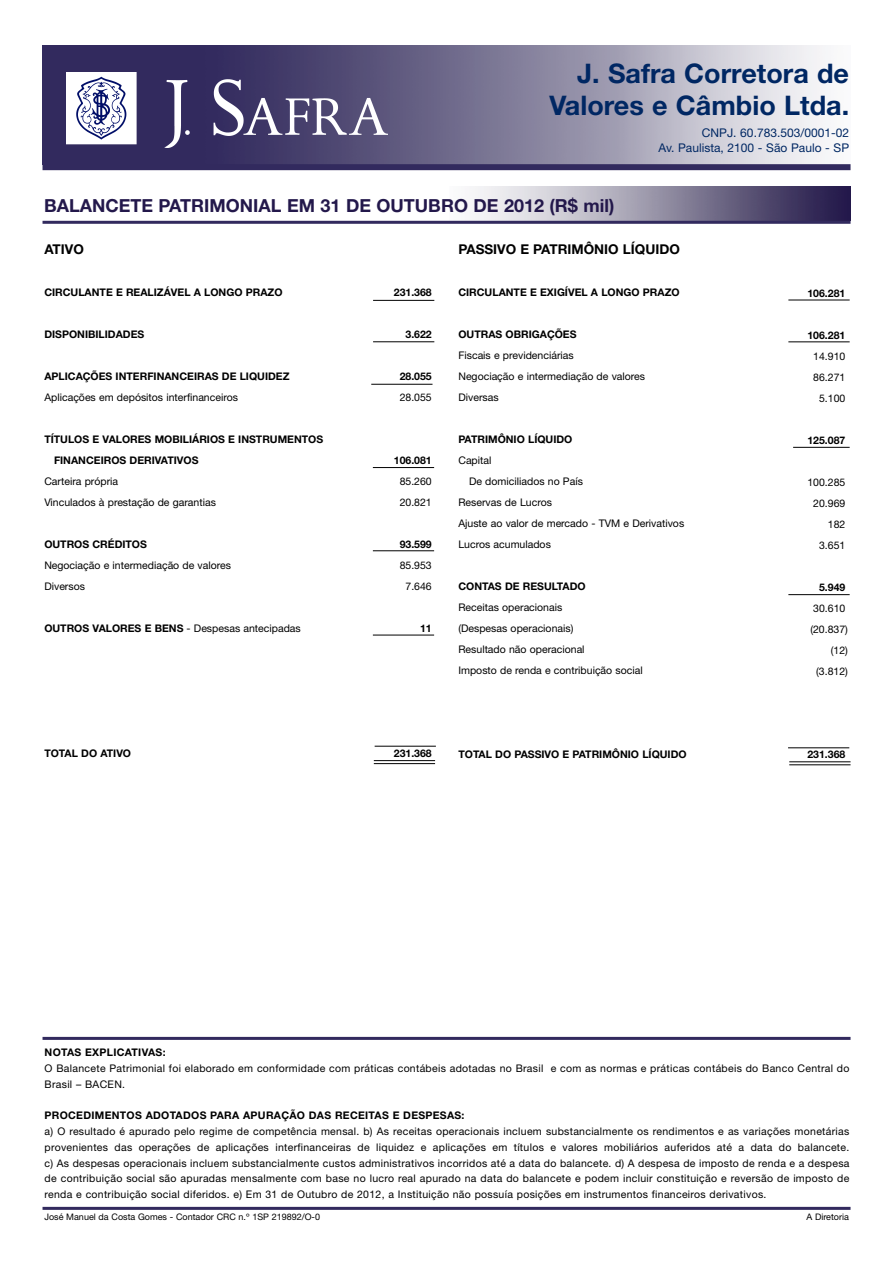
<style>
.page{position:relative;width:893px;height:1263px;background:#fff}
.page>*{position:absolute;margin:0;border:0;box-sizing:border-box;transform-origin:0 0}
.t1{font:700 27px/32.4px "Helvetica Neue";color:#002763;text-align:right}
.t2{font:700 18px "Helvetica Neue";color:#23184b}
.t3{font:700 13.5px "Helvetica Neue";color:#000}
.t4{font:12px/14.4px "Helvetica Neue";color:#002763;text-align:right}
.t5{font:10.5px/21px "Helvetica Neue";color:#000}
.t6{font:700 10.5px/21px "Helvetica Neue";color:#000}
.t7{font:10.5px/15.8px "Helvetica Neue";letter-spacing:.03em;color:#000}
.t8{font:700 10.5px "Helvetica Neue";letter-spacing:.03em;color:#000}
.t9{font:9px "Helvetica Neue";color:#000}
.s1{font-weight:700}
</style>
<div class="page">
<img style="left:449px;top:186px;width:401px;height:35px">
<img style="left:43px;top:46px;width:780px;height:118px">
<img style="left:66px;top:72px;width:321px;height:75px">
<div style="left:43px;top:164px;width:807px;height:6px;background:#322a5e"></div>
<hr style="left:43px;top:221px;width:807px;height:3px;background:#322a5e">
<hr style="left:43px;top:1037px;width:807px;height:3px;background:#322a5e">
<hr style="left:43px;top:1207px;width:807px;height:3px;background:#322a5e">
<svg style="left:373px;top:300px;width:62px;height:1px"></svg>
<svg style="left:373px;top:341px;width:62px;height:2px"></svg>
<svg style="left:371px;top:383px;width:62px;height:2px"></svg>
<svg style="left:372px;top:467px;width:63px;height:1px"></svg>
<svg style="left:372px;top:550px;width:63px;height:2px"></svg>
<svg style="left:372px;top:634px;width:63px;height:2px"></svg>
<svg style="left:788px;top:299px;width:62px;height:2px"></svg>
<svg style="left:788px;top:341px;width:62px;height:2px"></svg>
<svg style="left:793px;top:447px;width:57px;height:1px"></svg>
<svg style="left:788px;top:594px;width:62px;height:1px"></svg>
<svg style="left:373px;top:760px;width:63px;height:4px"></svg>
<svg style="left:374px;top:745px;width:62px;height:2px"></svg>
<svg style="left:789px;top:761px;width:62px;height:5px"></svg>
<svg style="left:788px;top:747px;width:62px;height:2px"></svg>
<h1 class="t1" style="left:549px;top:60px;width:301px">J. Safra Corretora de<br>Valores e Câmbio Ltda.</h1>
<p class="t4" style="left:658px;top:127px;width:192px">CNPJ. 60.783.503/0001-02<br>Av. Paulista, 2100 - São Paulo - SP</p>
<h2 class="t2" style="left:44px;top:199px;width:572px">BALANCETE PATRIMONIAL EM 31 DE OUTUBRO DE 2012 (R$ mil)</h2>
<p class="t3" style="left:44px;top:244px;width:41px">ATIVO</p>
<p class="t6" style="left:44px;top:283px;width:240px">CIRCULANTE E REALIZÁVEL A LONGO PRAZO</p>
<p class="t6" style="left:44px;top:325px;width:101px">DISPONIBILIDADES</p>
<p class="t6" style="left:44px;top:367px;width:247px">APLICAÇÕES INTERFINANCEIRAS DE LIQUIDEZ</p>
<p class="t5" style="left:44px;top:388px;width:195px">Aplicações em depósitos interfinanceiros</p>
<p class="t6" style="left:54px;top:430px;width:271px;text-indent:-10px">TÍTULOS E VALORES MOBILIÁRIOS E INSTRUMENTOS<br>FINANCEIROS DERIVATIVOS</p>
<p class="t5" style="left:44px;top:472px;width:173px">Carteira própria<br>Vinculados à prestação de garantias</p>
<p class="t6" style="left:44px;top:535px;width:104px">OUTROS CRÉDITOS</p>
<p class="t5" style="left:44px;top:556px;width:188px">Negociação e intermediação de valores<br>Diversos</p>
<p class="t5" style="left:44px;top:619px;width:258px"><span class="s1">OUTROS VALORES E BENS</span> - Despesas antecipadas</p>
<p class="t6" style="left:44px;top:744px;width:88px">TOTAL DO ATIVO</p>
<p class="t6" style="left:394px;top:282px;width:39px">231.368</p>
<p class="t6" style="left:405px;top:324px;width:28px">3.622</p>
<p class="t6" style="left:400px;top:366px;width:34px">28.055</p>
<p class="t5" style="left:400px;top:387px;width:34px">28.055</p>
<p class="t6" style="left:394px;top:450px;width:39px">106.081</p>
<p class="t5" style="left:400px;top:471px;width:34px">85.260<br>20.821</p>
<p class="t6" style="left:400px;top:534px;width:34px">93.599</p>
<p class="t5" style="left:400px;top:555px;width:34px;text-align:center">85.953<br>7.646</p>
<p class="t6" style="left:420px;top:618px;width:13px">11</p>
<p class="t3" style="left:458px;top:244px;width:223px">PASSIVO E PATRIMÔNIO LÍQUIDO</p>
<p class="t6" style="left:458px;top:283px;width:223px">CIRCULANTE E EXIGÍVEL A LONGO PRAZO</p>
<p class="t6" style="left:458px;top:325px;width:120px">OUTRAS OBRIGAÇÕES</p>
<p class="t5" style="left:458px;top:346px;width:188px">Fiscais e previdenciárias<br>Negociação e intermediação de valores<br>Diversas</p>
<p class="t6" style="left:458px;top:430px;width:116px">PATRIMÔNIO LÍQUIDO</p>
<p class="t5" style="left:458px;top:451px;width:35px">Capital</p>
<p class="t5" style="left:469px;top:472px;width:115px">De domiciliados no País</p>
<p class="t5" style="left:458px;top:493px;width:95px">Reservas de Lucros</p>
<p class="t5" style="left:458px;top:514px;width:227px">Ajuste ao valor de mercado - TVM e Derivativos</p>
<p class="t5" style="left:458px;top:535px;width:94px">Lucros acumulados</p>
<p class="t6" style="left:458px;top:577px;width:129px">CONTAS DE RESULTADO</p>
<p class="t5" style="left:458px;top:598px;width:186px">Receitas operacionais<br>(Despesas operacionais)<br>Resultado não operacional<br>Imposto de renda e contribuição social</p>
<p class="t6" style="left:394px;top:744px;width:39px">231.368</p>
<p class="t6" style="left:458px;top:745px;width:230px">TOTAL DO PASSIVO E PATRIMÔNIO LÍQUIDO</p>
<p class="t6" style="left:807px;top:283px;width:39px">106.281</p>
<p class="t6" style="left:807px;top:325px;width:39px">106.281</p>
<p class="t5" style="left:813px;top:346px;width:34px;text-align:center">14.910<br>86.271<br>5.100</p>
<p class="t6" style="left:807px;top:430px;width:39px">125.087</p>
<p class="t5" style="left:807px;top:472px;width:39px;text-align:right">100.285<br>20.969<br>182<br>3.651</p>
<p class="t6" style="left:819px;top:577px;width:28px">5.949</p>
<p class="t5" style="left:810px;top:598px;width:39px;text-align:right">30.610 (20.837) (12) (3.812)</p>
<p class="t6" style="left:807px;top:744px;width:39px">231.368</p>
<p class="t8" style="left:45px;top:1049px;width:123px">NOTAS EXPLICATIVAS:</p>
<p class="t7" style="left:45px;top:1062px;width:806px">O Balancete Patrimonial foi elaborado em conformidade com práticas contábeis adotadas no Brasil e com as normas e práticas contábeis do Banco Central do<br>Brasil – BACEN.</p>
<p class="t8" style="left:45px;top:1112px;width:421px">PROCEDIMENTOS ADOTADOS PARA APURAÇÃO DAS RECEITAS E DESPESAS:</p>
<p class="t5" style="left:45px;top:1125px;width:806px;line-height:15.8px;text-align:justify">a) O resultado é apurado pelo regime de competência mensal. b) As receitas operacionais incluem substancialmente os rendimentos e as variações monetárias provenientes das operações de aplicações interfinanceiras de liquidez e aplicações em títulos e valores mobiliários auferidos até a data do balancete. c) As despesas operacionais incluem substancialmente custos administrativos incorridos até a data do balancete. d) A despesa de imposto de renda e a despesa de contribuição social são apuradas mensalmente com base no lucro real apurado na data do balancete e podem incluir constituição e reversão de imposto de renda e contribuição social diferidos. e) Em 31 de Outubro de 2012, a Instituição não possuía posições em instrumentos financeiros derivativos.</p>
<p class="t9" style="left:44px;top:1214px;width:277px">José Manuel da Costa Gomes - Contador CRC n.º 1SP 219892/O-0</p>
<p class="t9" style="left:806px;top:1214px;width:44px">A Diretoria</p>
</div>
